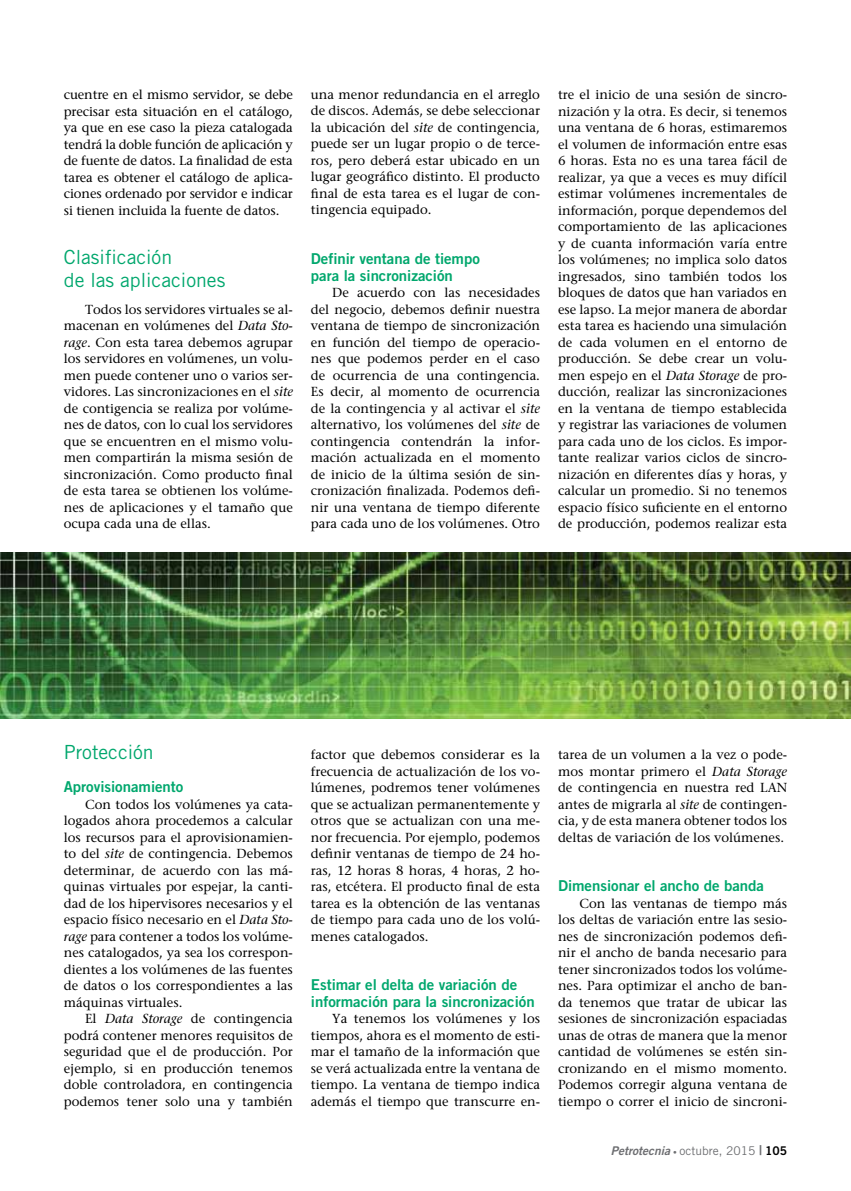
<style>
.page{position:relative;width:851px;height:1191px;background:#fff}
.page>*{position:absolute;margin:0;border:0;box-sizing:border-box;transform-origin:0 0}
.t1{font:19.5px/22.5px "Trade Gothic";color:#00a76d}
.t2{font:15px/16.5px "Trade Gothic Bold Two";color:#00a76d}
.t3{font:13.05px/16.5px "Stone Serif";color:#000;text-align:justify}
.t4{font:12px "Trade Gothic";color:#6d6e71}
.s1{font-style:italic}
.s2{font-family:"Trade Gothic Bold Two";font-style:italic}
.s3{font-family:"Trade Gothic Bold Two";font-size:7.5px}
.s4{font-family:"Trade Gothic Bold Two";font-size:13.5px}
.s5{font-family:"Trade Gothic Bold Two";color:#000}
</style>
<div class="page">
<img style="left:0;top:552px;width:850px;height:166px">
<p class="t3" style="left:64px;top:86px;width:230px">cuentre en el mismo servidor, se debe precisar esta situación en el catálogo, ya que en ese caso la pieza catalogada tendrá la doble función de aplicación y de fuente de datos. La finalidad de esta tarea es obtener el catálogo de aplica&shy;ciones ordenado por servidor e indicar si tienen incluida la fuente de datos.</p>
<h1 class="t1" style="left:64px;top:246px;width:163px">Clasificación<br>de las aplicaciones</h1>
<p class="t3" style="left:64px;top:301px;width:230px;text-indent:21px">Todos los servidores virtuales se al&shy;macenan en volúmenes del <span class="s1">Data Sto&shy;rage</span>. Con esta tarea debemos agrupar los servidores en volúmenes, un volu&shy;men puede contener uno o varios ser&shy;vidores. Las sincronizaciones en el <span class="s1">site </span>de contigencia se realiza por volúme&shy;nes de datos, con lo cual los servidores que se encuentren en el mismo volu&shy;men compartirán la misma sesión de sincronización. Como producto final de esta tarea se obtienen los volúme&shy;nes de aplicaciones y el tamaño que ocupa cada una de ellas.</p>
<p class="t3" style="left:311px;top:86px;width:230px">una menor redundancia en el arreglo de discos. Además, se debe seleccionar la ubicación del <span class="s1">site</span> de contingencia, puede ser un lugar propio o de terce&shy;ros, pero deberá estar ubicado en un lugar geográfico distinto. El producto final de esta tarea es el lugar de con&shy;tingencia equipado.</p>
<p class="t2" style="left:311px;top:250px;width:170px">Definir ventana de tiempo para la sincronización</p>
<p class="t3" style="left:311px;top:284px;width:230px;text-indent:21px">De acuerdo con las necesidades del negocio, debemos definir nuestra ventana de tiempo de sincronización en función del tiempo de operacio&shy;nes que podemos perder en el caso de ocurrencia de una contingencia.<br>Es decir, al momento de ocurrencia de la contingencia y al activar el <span class="s1">site </span>alternativo, los volúmenes del <span class="s1">site</span> de contingencia contendrán la infor&shy;mación actualizada en el momento de inicio de la última sesión de sin&shy;cronización finalizada. Podemos defi&shy;nir una ventana de tiempo diferente para cada uno de los volúmenes. Otro</p>
<p class="t3" style="left:558px;top:86px;width:230px">tre el inicio de una sesión de sincro&shy;nización y la otra. Es decir, si tenemos una ventana de 6 horas, estimaremos el volumen de información entre esas 6 horas. Esta no es una tarea fácil de realizar, ya que a veces es muy difícil estimar volúmenes incrementales de información, porque dependemos del comportamiento de las aplicaciones y de cuanta información varía entre los volúmenes; no implica solo datos ingresados, sino también todos los bloques de datos que han variados en ese lapso. La mejor manera de abordar esta tarea es haciendo una simulación de cada volumen en el entorno de producción. Se debe crear un volu&shy;men espejo en el <span class="s1">Data Storage</span> de pro&shy;ducción, realizar las sincronizaciones en la ventana de tiempo establecida y registrar las variaciones de volumen para cada uno de los ciclos. Es impor&shy;tante realizar varios ciclos de sincro&shy;nización en diferentes días y horas, y calcular un promedio. Si no tenemos espacio físico suficiente en el entorno de producción, podemos realizar esta</p>
<h1 class="t1" style="left:64px;top:741px;width:91px">Protección</h1>
<p class="t2" style="left:64px;top:778px;width:121px">Aprovisionamiento</p>
<p class="t3" style="left:64px;top:796px;width:230px;text-indent:21px">Con todos los volúmenes ya cata&shy;logados ahora procedemos a calcular los recursos para el aprovisionamien&shy;to del <span class="s1">site</span> de contingencia. Debemos determinar, de acuerdo con las má&shy;quinas virtuales por espejar, la canti&shy;dad de los hipervisores necesarios y el espacio físico necesario en el <span class="s1">Data Sto&shy;rage</span> para contener a todos los volúme&shy;nes catalogados, ya sea los correspon&shy;dientes a los volúmenes de las fuentes de datos o los correspondientes a las máquinas virtuales.</p>
<p class="t3" style="left:64px;top:1010px;width:230px;text-indent:21px">El <span class="s1">Data Storage</span> de contingencia podrá contener menores requisitos de seguridad que el de producción. Por ejemplo, si en producción tenemos doble controladora, en contingencia podemos tener solo una y también</p>
<p class="t3" style="left:311px;top:746px;width:230px">factor que debemos considerar es la frecuencia de actualización de los vo&shy;lúmenes, podremos tener volúmenes que se actualizan permanentemente y otros que se actualizan con una me&shy;nor frecuencia. Por ejemplo, podemos definir ventanas de tiempo de 24 ho&shy;ras, 12 horas 8 horas, 4 horas, 2 ho&shy;ras, etcétera. El producto final de esta tarea es la obtención de las ventanas de tiempo para cada uno de los volú&shy;menes catalogados.</p>
<p class="t2" style="left:311px;top:976px;width:225px">Estimar el delta de variación de información para la sincronización</p>
<p class="t3" style="left:311px;top:1010px;width:230px;text-indent:21px">Ya tenemos los volúmenes y los tiempos, ahora es el momento de esti&shy;mar el tamaño de la información que se verá actualizada entre la ventana de tiempo. La ventana de tiempo indica además el tiempo que transcurre en-</p>
<p class="t3" style="left:558px;top:746px;width:230px">tarea de un volumen a la vez o pode&shy;mos montar primero el <span class="s1">Data Storage </span>de contingencia en nuestra red LAN antes de migrarla al <span class="s1">site</span> de contingen&shy;cia, y de esta manera obtener todos los deltas de variación de los volúmenes.</p>
<p class="t2" style="left:558px;top:877px;width:207px">Dimensionar el ancho de banda</p>
<p class="t3" style="left:558px;top:895px;width:230px;text-indent:21px">Con las ventanas de tiempo más los deltas de variación entre las sesio&shy;nes de sincronización podemos defi&shy;nir el ancho de banda necesario para tener sincronizados todos los volúme&shy;nes. Para optimizar el ancho de ban&shy;da tenemos que tratar de ubicar las sesiones de sincronización espaciadas unas de otras de manera que la menor cantidad de volúmenes se estén sin&shy;cronizando en el mismo momento.<br>Podemos corregir alguna ventana de tiempo o correr el inicio de sincroni-</p>
<p class="t4" style="left:611px;top:1143px;width:178px"><span class="s2">Petrotecnia</span> <span class="s3">•</span> octubre, 2015 <span class="s4">|</span> <span class="s5">105</span></p>
</div>
